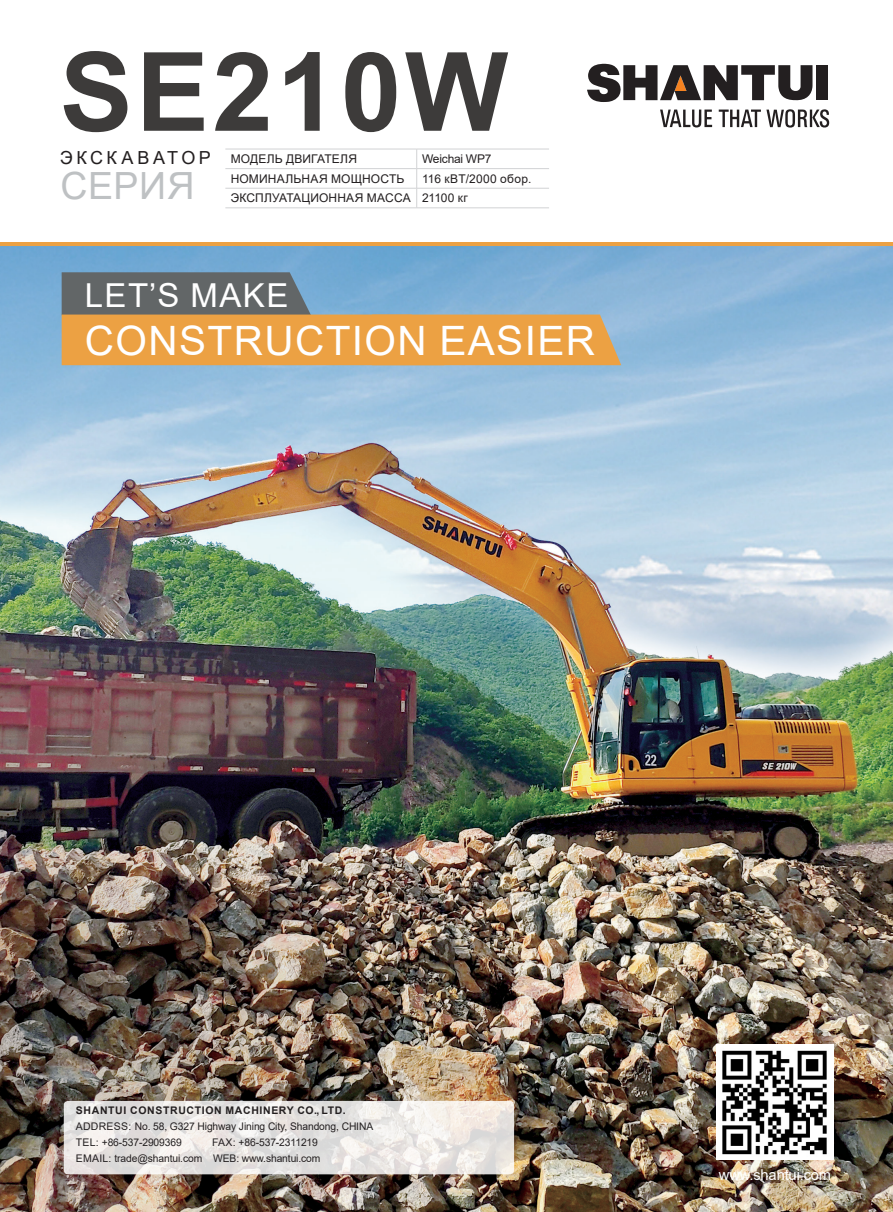
<style>
.page{position:relative;width:893px;height:1212px;background:#fff}
.page>*{position:absolute;margin:0;border:0;box-sizing:border-box;transform-origin:0 0}
.t1{font:700 109.5px "Arial";letter-spacing:.03em;color:#3d3b3a}
.t2{font:40.5px "Arial";letter-spacing:.035em;color:#fff}
.Body_Univers{font:37.5px "Arial";letter-spacing:.015em;color:#bec1c3}
.t3{font:33px "Arial";letter-spacing:.045em;color:#fff}
.Body_Univers-2{font:18px "Arial";letter-spacing:.19em;color:#231f20}
.Body_Lubalin{font:15px "Arial";letter-spacing:-.01em;color:#fff}
.Body_Univers-3{font:12px "Arial";letter-spacing:.01em;color:#231f20}
.Body_Univers-4{font:12px "Arial";letter-spacing:-.02em;color:#231f20}
.Body_Lubalin-2{font:10.5px "Arial";letter-spacing:-.01em;color:#231f20}
.Body_Lubalin-3{font:700 10.5px "Arial";letter-spacing:.06em;color:#231f20}
</style>
<div class="page">
<svg style="left:660px;top:109px;width:169px;height:19px"></svg>
<div style="left:816px;top:65px;width:12px;height:35px;background:#231f20"></div>
<svg style="left:587px;top:64px;width:225px;height:38px"></svg>
<img style="left:0;top:246px;width:893px;height:966px">
<hr style="left:0;top:242px;width:893px;height:4px;background:#eca143">
<svg style="left:62px;top:272px;width:559px;height:93px;background:#b39972"></svg>
<svg style="left:64px;top:1101px;width:450px;height:73px"></svg>
<img style="left:717px;top:1044px;width:116px;height:116px">
<hr style="left:225px;top:149px;width:192px;height:1px;background:#d1d2d4">
<hr style="left:417px;top:149px;width:132px;height:1px;background:#d1d2d4">
<hr style="left:225px;top:168px;width:192px;height:1px;background:#d1d2d4">
<hr style="left:417px;top:168px;width:132px;height:1px;background:#d1d2d4">
<hr style="left:225px;top:188px;width:192px;height:1px;background:#d1d2d4">
<hr style="left:417px;top:188px;width:132px;height:1px;background:#d1d2d4">
<svg style="left:416px;top:150px;width:1px;height:58px"></svg>
<hr style="left:225px;top:208px;width:192px;height:1px;background:#d1d2d4">
<hr style="left:417px;top:208px;width:132px;height:1px;background:#d1d2d4">
<p class="t1" style="left:60px;top:15px;width:450px">SE210W</p>
<p class="Body_Univers-2" style="left:60px;top:146px;width:152px">ЭКСКАВАТОР</p>
<p class="Body_Univers" style="left:60px;top:160px;width:136px">СЕРИЯ</p>
<p class="Body_Univers-3" style="left:231px;top:151px;width:128px">МОДЕЛЬ ДВИГАТЕЛЯ</p>
<p class="Body_Univers-4" style="left:422px;top:151px;width:71px">Weichai WP7</p>
<p class="Body_Univers-3" style="left:231px;top:170px;width:175px">НОМИНАЛЬНАЯ МОЩНОСТЬ</p>
<p class="Body_Univers-3" style="left:422px;top:170px;width:111px">116 кВТ/2000 обор.</p>
<p class="Body_Univers-3" style="left:231px;top:190px;width:182px">ЭКСПЛУАТАЦИОННАЯ МАССА</p>
<p class="Body_Univers-3" style="left:422px;top:190px;width:47px">21100 кг</p>
<p class="t3" style="left:85px;top:272px;width:205px">LET’S MAKE</p>
<p class="t2" style="left:85px;top:313px;width:512px">CONSTRUCTION EASIER</p>
<p class="Body_Lubalin-3" style="left:76px;top:1102px;width:271px">SHANTUI CONSTRUCTION MACHINERY CO., LTD.</p>
<p class="Body_Lubalin-2" style="left:76px;top:1119px;width:299px">ADDRESS: No. 58, G327 Highway Jining City, Shandong, CHINA</p>
<p class="Body_Lubalin-2" style="left:76px;top:1135px;width:108px">TEL: +86-537-2909369</p>
<p class="Body_Lubalin-2" style="left:212px;top:1135px;width:107px">FAX: +86-537-2311219</p>
<p class="Body_Lubalin-2" style="left:76px;top:1151px;width:246px">EMAIL: trade@shantui.com WEB: www.shantui.com</p>
<p class="Body_Lubalin" style="left:719px;top:1164px;width:114px">www.shantui.com</p>
</div>
